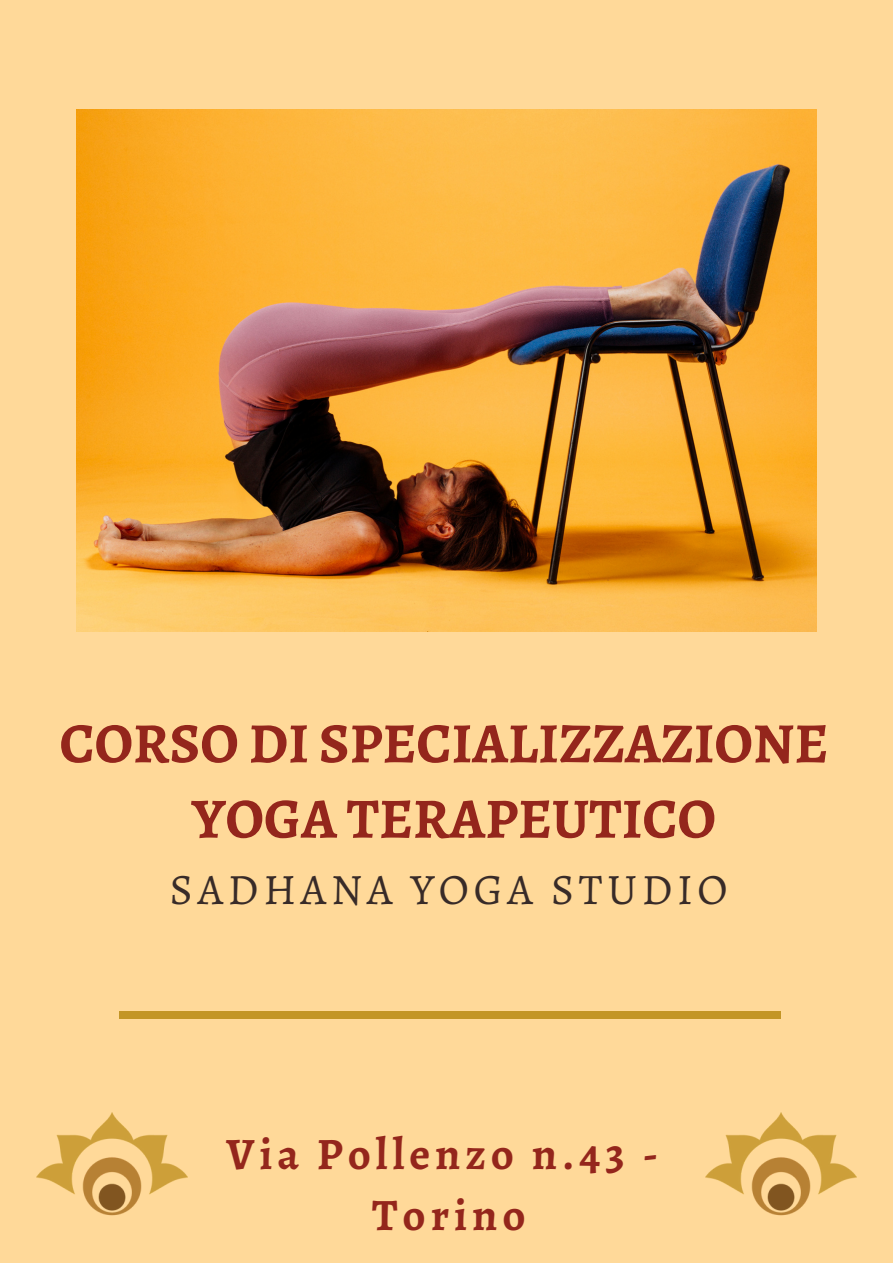
<style>
.page{position:relative;width:893px;height:1264px;background:#fff}
.page>*{position:absolute;margin:0;border:0;box-sizing:border-box;transform-origin:0 0}
.t1{font:700 57px/75.3px "Alegreya";color:#94261c;text-align:center}
.t2{font:700 45px/61.8px "Alegreya";letter-spacing:.11em;color:#94261c;text-align:center}
.t3{font:43.5px "Alegreya";letter-spacing:.11em;color:#382b28}
</style>
<div class="page">
<div style="left:0;top:0;width:892px;height:1262px;background:#ffd999"></div>
<img style="left:76px;top:109px;width:740px;height:522px">
<img style="left:36px;top:1112px;width:151px;height:104px">
<img style="left:705px;top:1112px;width:151px;height:104px">
<div style="left:119px;top:1011px;width:661px;height:7px;background:#c39526"></div>
<p class="t1" style="left:59px;top:705px;width:770px">CORSO DI SPECIALIZZAZIONE<br>YOGA TERAPEUTICO</p>
<p class="t3" style="left:170px;top:859px;width:559px">SADHANA YOGA STUDIO</p>
<p class="t2" style="left:226px;top:1122px;width:433px">Via Pollenzo n.43 -<br>Torino</p>
</div>
